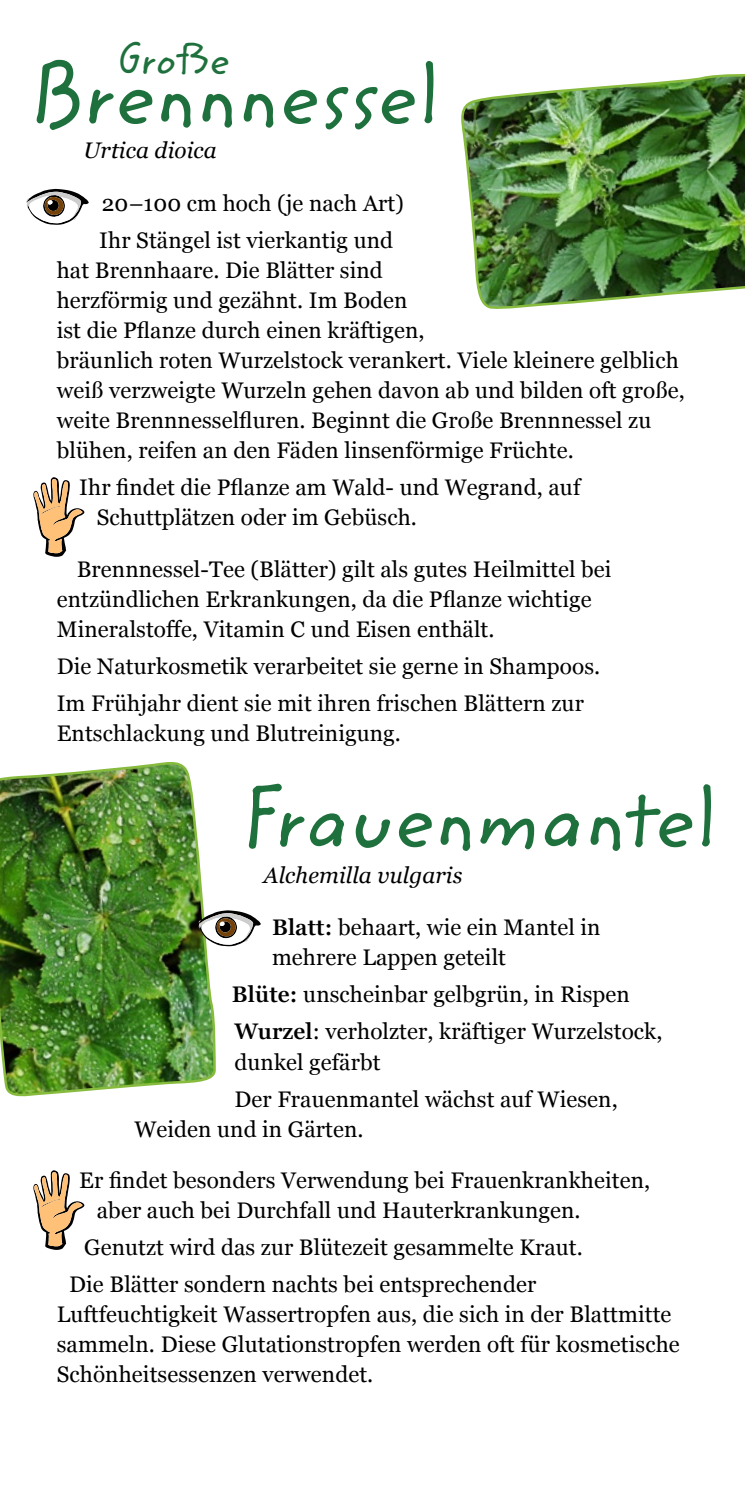
<style>
.page{position:relative;width:745px;height:1489px;background:#fff}
.page>*{position:absolute;margin:0;border:0;box-sizing:border-box;transform-origin:0 0}
.t1{font:82.5px "Zemke Hand ITC Std";letter-spacing:.005em;color:#1e703d}
.t2{font:41.25px "Zemke Hand ITC Std";letter-spacing:.005em;color:#1e703d}
.t3{font:22.5px/30px "Georgia";letter-spacing:.005em;color:#000}
.t4{font:italic 22.5px "Georgia";letter-spacing:.005em;color:#000}
.s1{font-family:"Georgia Pro";font-weight:600}
</style>
<div class="page">
<img style="left:461px;top:74px;width:283px;height:235px">
<img style="left:0;top:762px;width:216px;height:335px">
<svg style="left:26px;top:189px;width:63px;height:36px"></svg>
<svg style="left:198px;top:910px;width:62px;height:36px"></svg>
<svg style="left:33px;top:477px;width:51px;height:80px"></svg>
<svg style="left:33px;top:1170px;width:51px;height:79px"></svg>
<h2 class="t2" style="left:117px;top:30px;width:115px">Große</h2>
<h1 class="t1" style="left:28px;top:37px;width:412px">Brennnessel</h1>
<p class="t4" style="left:83px;top:134px;width:135px">Urtica dioica</p>
<p class="t3" style="left:99px;top:184px;width:306px;line-height:37px">20–100 cm hoch (je nach Art)<br>Ihr Stängel ist vierkantig und</p>
<p class="t3" style="left:57px;top:254px;width:629px">hat Brennhaare. Die Blätter sind<br>herzförmig und gezähnt. Im Boden<br>ist die Pflanze durch einen kräftigen,<br>bräunlich roten Wurzelstock verankert. Viele kleinere gelblich weiß verzweigte Wurzeln gehen davon ab und bilden oft große, weite Brennnesselfluren. Beginnt die Große Brennnessel zu blühen, reifen an den Fäden linsenförmige Früchte.</p>
<p class="t3" style="left:97px;top:471px;width:484px;text-indent:-18px">Ihr findet die Pflanze am Wald- und Wegrand, auf<br>Schuttplätzen oder im Gebüsch.</p>
<p class="t3" style="left:57px;top:553px;width:555px;text-indent:20px">Brennnessel-Tee (Blätter) gilt als gutes Heilmittel bei entzündlichen Erkrankungen, da die Pflanze wichtige<br>Mineralstoffe, Vitamin C und Eisen enthält.</p>
<p class="t3" style="left:57px;top:646px;width:544px;line-height:37px">Die Naturkosmetik verarbeitet sie gerne in Shampoos.<br>Im Frühjahr dient sie mit ihren frischen Blättern zur</p>
<p class="t3" style="left:57px;top:717px;width:345px">Entschlackung und Blutreinigung.</p>
<h1 class="t1" style="left:240px;top:760px;width:477px">Frauenmantel</h1>
<p class="t4" style="left:263px;top:858px;width:200px">Alchemilla vulgaris</p>
<p class="t3" style="left:272px;top:911px;width:330px"><span class="s1">Blatt:</span> behaart, wie ein Mantel in mehrere Lappen geteilt</p>
<p class="t3" style="left:232px;top:975px;width:432px;line-height:37px"><span class="s1">Blüte:</span> unscheinbar gelbgrün, in Rispen<br><span class="s1">Wurzel</span>: verholzter, kräftiger Wurzelstock,</p>
<p class="t3" style="left:234px;top:1042px;width:384px;line-height:37px">dunkel gefärbt<br>Der Frauenmantel wächst auf Wiesen,</p>
<p class="t3" style="left:134px;top:1112px;width:230px">Weiden und in Gärten.</p>
<p class="t3" style="left:97px;top:1164px;width:554px;text-indent:-18px">Er findet besonders Verwendung bei Frauenkrankheiten, aber auch bei Durchfall und Hauterkrankungen.</p>
<p class="t3" style="left:69px;top:1227px;width:515px;line-height:37px;text-indent:15px">Genutzt wird das zur Blütezeit gesammelte Kraut.<br>Die Blätter sondern nachts bei entsprechender</p>
<p class="t3" style="left:57px;top:1298px;width:624px">Luftfeuchtigkeit Wassertropfen aus, die sich in der Blattmitte sammeln. Diese Glutationstropfen werden oft für kosmetische<br>Schönheitsessenzen verwendet.</p>
</div>
